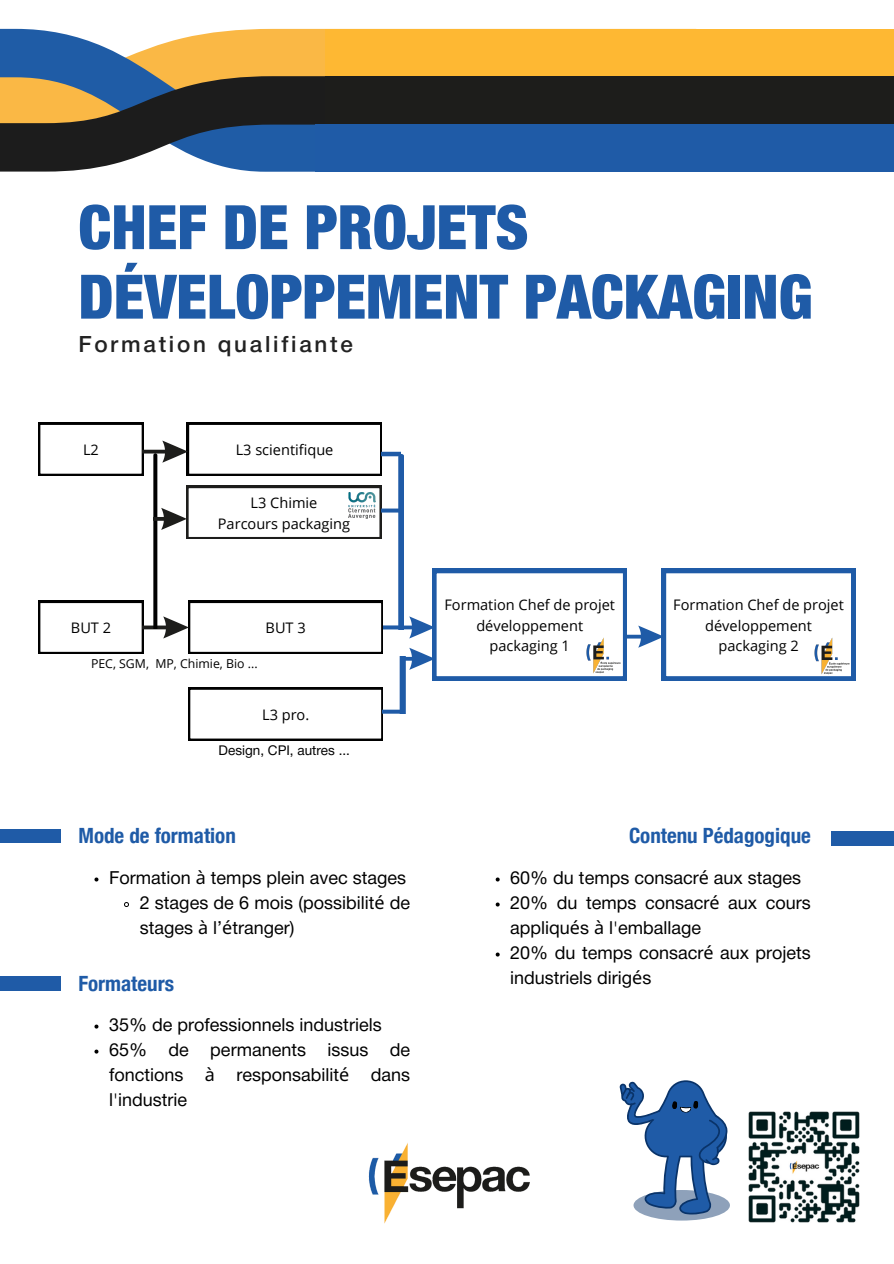
<style>
.page{position:relative;width:894px;height:1264px;background:#fff}
.page>*{position:absolute;margin:0;border:0;box-sizing:border-box;transform-origin:0 0}
.t1{font:900 condensed 61.35px/69.4px "Helvetica Neue";color:#1f5ba7}
.t2{font:500 22.5px "Helvetica Neue Cyr";letter-spacing:.12em;color:#222}
.t3{font:700 condensed 21px "Helvetica Neue";color:#1f5ba7}
.t4{font:18px/25px "Helvetica Neue Cyr";color:#000}
.t5{font:14.55px/20.2px "Open Sans";color:#000;text-align:center}
.t6{font:13.5px "Helvetica Neue Cyr";color:#000}
.t7{font:12.3px "Open Sans";color:#000}
.s1{font-family:"Noto Sans"}
</style>
<div class="page">
<svg style="left:38px;top:422px;width:817px;height:318px"></svg>
<svg style="left:0;top:29px;width:325px;height:47px;background:#b0a381"></svg>
<svg style="left:0;top:76px;width:696px;height:96px;background:#4d5356"></svg>
<div style="left:325px;top:29px;width:568px;height:48px;background:#feb833"></div>
<div style="left:325px;top:77px;width:568px;height:47px;background:#1d1d1b"></div>
<div style="left:315px;top:124px;width:578px;height:47px;background:#1f5ba7"></div>
<div style="left:0;top:829px;width:61px;height:14px;background:#1f5ba7"></div>
<div style="left:830px;top:830px;width:63px;height:15px;background:#1f5ba7"></div>
<div style="left:0;top:976px;width:61px;height:14px;background:#1f5ba7"></div>
<svg style="left:495px;top:877px;width:4px;height:4px"></svg>
<svg style="left:495px;top:902px;width:4px;height:4px"></svg>
<svg style="left:495px;top:952px;width:4px;height:4px"></svg>
<img style="left:748px;top:1111px;width:111px;height:111px">
<div style="left:633px;top:1189px;width:96px;height:31px;background:#8ea1ba;border-radius:50%"></div>
<svg style="left:619px;top:1080px;width:111px;height:134px"></svg>
<svg style="left:94px;top:877px;width:4px;height:4px"></svg>
<svg style="left:124px;top:902px;width:5px;height:5px"></svg>
<svg style="left:94px;top:1024px;width:4px;height:4px"></svg>
<svg style="left:94px;top:1049px;width:4px;height:4px"></svg>
<img style="left:368px;top:1143px;width:162px;height:81px">
<p class="t1" style="left:78px;top:191px;width:735px">CHEF DE PROJETS<br>DÉVELOPPEMENT PACKAGING</p>
<p class="t2" style="left:78px;top:336px;width:276px">Formation qualifiante</p>
<h1 class="t5" style="left:83px;top:439px;width:17px">L2</h1>
<p class="t5" style="left:71px;top:617px;width:42px">BUT 2</p>
<h4 class="t5" style="left:236px;top:439px;width:99px">L3 scientifique</h4>
<h5 class="t5" style="left:218px;top:492px;width:134px">L3 Chimie<br>Parcours packaging</h5>
<h2 class="t5" style="left:265px;top:617px;width:42px">BUT 3</h2>
<h5 class="t7" style="left:91px;top:654px;width:168px">PEC, SGM, MP, Chimie, Bio ...</h5>
<p class="t5" style="left:262px;top:704px;width:49px">L3 pro.</p>
<h5 class="t6" style="left:218px;top:745px;width:133px">Design, CPI, autres ...</h5>
<p class="t3" style="left:78px;top:823px;width:159px">Mode de formation</p>
<p class="t4" style="left:109px;top:866px;width:298px">Formation <span class="s1">à</span> temps plein avec stages</p>
<p class="t4" style="left:140px;top:891px;width:272px">2 stages de 6 mois (possibilit<span class="s1">é</span> de stages <span class="s1">à</span> l’<span class="s1">é</span>tranger)</p>
<h5 class="t3" style="left:78px;top:970px;width:97px">Formateurs</h5>
<h5 class="t4" style="left:109px;top:1013px;width:274px">35% de professionnels industriels</h5>
<h2 class="t4" style="left:109px;top:1038px;width:302px;text-align:justify">65% de permanents issus de fonctions <span class="s1">à</span> responsabilit<span class="s1">é</span> dans l'industrie</h2>
<p class="t5" style="left:444px;top:594px;width:172px">Formation Chef de projet développement packaging 1</p>
<h5 class="t5" style="left:673px;top:594px;width:172px">Formation Chef de projet développement packaging 2</h5>
<p class="t3" style="left:628px;top:823px;width:183px">Contenu Pédagogique</p>
<h4 class="t4" style="left:510px;top:866px;width:292px">60% du temps consacr<span class="s1">é</span> aux stages</h4>
<h4 class="t4" style="left:510px;top:891px;width:302px">20% du temps consacr<span class="s1">é</span> aux cours appliqu<span class="s1">é</span>s <span class="s1">à</span> l'emballage</h4>
<p class="t4" style="left:510px;top:941px;width:302px">20% du temps consacr<span class="s1">é</span> aux projets industriels dirig<span class="s1">é</span>s</p>
</div>
